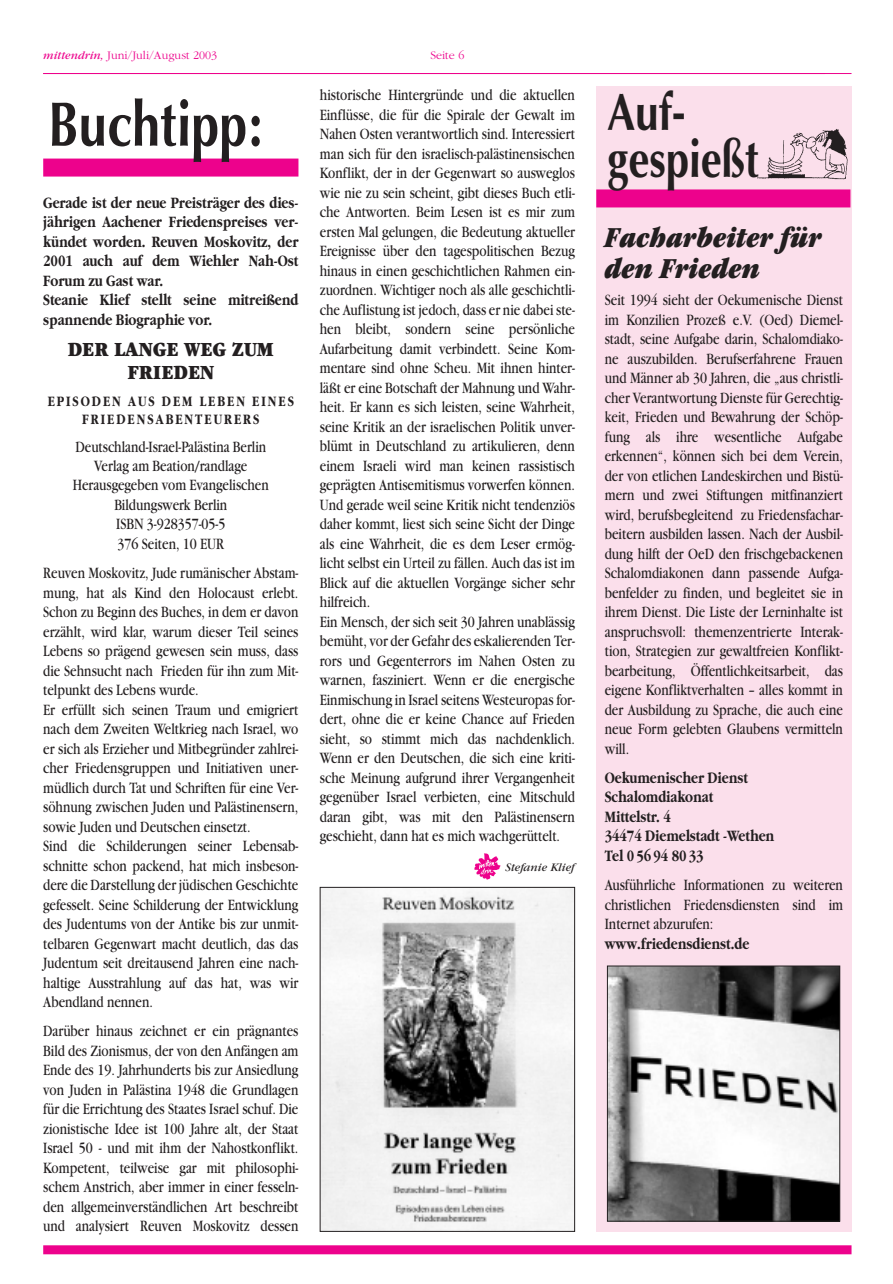
<style>
.page{position:relative;width:893px;height:1284px;background:#fff}
.page>*{position:absolute;margin:0;border:0;box-sizing:border-box;transform-origin:0 0}
.t1{font:700 63px "Optima";color:#231f20;scale:.8 1}
.t2{font:700 52.5px/46.5px "Optima";color:#231f20;scale:.8 1}
.t3{font:italic ultra-condensed 30px/31.5px "Garamond";color:#231f20}
.t4{font:900 21px/22.5px "Garamond";color:#231f20;text-align:center;scale:.85 1}
.t5{font:16.5px/19.5px "Garamond";color:#231f20;text-align:justify;scale:.8 1}
.t6{font:700 16.5px/19.5px "Garamond";color:#231f20;scale:.8 1}
.t7{font:700 15px/18px "Garamond";letter-spacing:.17em;color:#231f20;text-align:center;scale:.8 1}
.t8{font:300 12px "Garamond";color:#ed028c}
.t9{font:italic 12px "Garamond";color:#231f20}
.s1{font-weight:400;font-style:italic}
</style>
<div class="page">
<div style="left:596px;top:86px;width:255px;height:1146px;background:#fbdfeb"></div>
<hr style="left:43px;top:73px;width:808px;height:1px;background:#ed028c">
<div style="left:43px;top:1245px;width:808px;height:9px;background:#ed028c"></div>
<div style="left:43px;top:159px;width:255px;height:18px;background:#ed028c"></div>
<img style="left:322px;top:889px;width:251px;height:341px">
<div style="left:320px;top:887px;width:255px;height:345px;border:1px solid #231f20"></div>
<svg style="left:474px;top:853px;width:27px;height:27px"></svg>
<div style="left:596px;top:189px;width:254px;height:18px;background:#ed028c"></div>
<img style="left:757px;top:127px;width:95px;height:58px">
<img style="left:609px;top:968px;width:229px;height:252px">
<div style="left:607px;top:966px;width:233px;height:256px;border:1px solid #231f20"></div>
<p class="t8" style="left:43px;top:50px;width:175px"><span class="s1">mittendrin,</span> Juni/Juli/August 2003</p>
<p class="t8" style="left:430px;top:50px;width:35px">Seite 6</p>
<p class="t5" style="left:320px;top:87px;width:320px;text-align:left">historische Hintergründe und die aktuellen Einflüsse, die für die Spirale der Gewalt im Nahen Osten verantwortlich sind. Interessiert man sich für den israelisch-palästinensischen Konflikt, der in der Gegenwart so ausweglos wie nie zu sein scheint, gibt dieses Buch etli&shy;che Antworten. Beim Lesen ist es mir zum ersten Mal gelungen, die Bedeutung aktueller Ereignisse über den tagespolitischen Bezug hinaus in einen geschichtlichen Rahmen ein&shy;zuordnen. Wichtiger noch als alle geschichtli&shy;che Auflistung ist jedoch, dass er nie dabei ste&shy;hen bleibt, sondern seine persönliche Aufarbeitung damit verbindett. Seine Kom&shy;mentare sind ohne Scheu. Mit ihnen hinter&shy;läßt er eine Botschaft der Mahnung und Wahr&shy;heit. Er kann es sich leisten, seine Wahrheit, seine Kritik an der israelischen Politik unver&shy;blümt in Deutschland zu artikulieren, denn einem Israeli wird man keinen rassistisch geprägten Antisemitismus vorwerfen können.<br>Und gerade weil seine Kritik nicht tendenziös daher kommt, liest sich seine Sicht der Dinge als eine Wahrheit, die es dem Leser ermög&shy;licht selbst ein Urteil zu fällen. Auch das ist im Blick auf die aktuellen Vorgänge sicher sehr hilfreich.<br>Ein Mensch, der sich seit 30 Jahren unablässig bemüht, vor der Gefahr des eskalierenden Ter&shy;rors und Gegenterrors im Nahen Osten zu warnen, fasziniert. Wenn er die energische Einmischung in Israel seitens Westeuropas for&shy;dert, ohne die er keine Chance auf Frieden sieht, so stimmt mich das nachdenklich.<br>Wenn er den Deutschen, die sich eine kriti&shy;sche Meinung aufgrund ihrer Vergangenheit gegenüber Israel verbieten, eine Mitschuld daran gibt, was mit den Palästinensern geschieht, dann hat es mich wachgerüttelt.</p>
<p class="t9" style="left:505px;top:863px;width:71px">Stefanie Klief</p>
<h1 class="t1" style="left:48px;top:98px;width:268px">Buchtipp:</h1>
<h2 class="t2" style="left:607px;top:94px;width:191px">Auf&shy;gespießt</h2>
<h3 class="t3" style="left:604px;top:224px;width:219px">Facharbeiter für den Frieden</h3>
<p class="t5" style="left:604px;top:292px;width:299px">Seit 1994 sieht der Oekumenische Dienst im Konzilien Prozeß e.V. (Oed) Diemel&shy;stadt, seine Aufgabe darin, Schalomdiako&shy;ne auszubilden. Berufserfahrene Frauen und Männer ab 30 Jahren, die „aus christli&shy;cher Verantwortung Dienste für Gerechtig&shy;keit, Frieden und Bewahrung der Schöp&shy;fung als ihre wesentliche Aufgabe erkennen“, können sich bei dem Verein, der von etlichen Landeskirchen und Bistü&shy;mern und zwei Stiftungen mitfinanziert wird, berufsbegleitend zu Friedensfachar&shy;beitern ausbilden lassen. Nach der Ausbil&shy;dung hilft der OeD den frischgebackenen Schalomdiakonen dann passende Aufga&shy;benfelder zu finden, und begleitet sie in ihrem Dienst. Die Liste der Lerninhalte ist anspruchsvoll: themenzentrierte Interak&shy;tion, Strategien zur gewaltfreien Konflikt&shy;bearbeitung, Öffentlichkeitsarbeit, das eigene Konfliktverhalten – alles kommt in der Ausbildung zu Sprache, die auch eine neue Form gelebten Glaubens vermitteln will.</p>
<p class="t6" style="left:604px;top:769px;width:213px">Oekumenischer Dienst<br>Schalomdiakonat<br>Mittelstr. 4<br>34474 Diemelstadt -Wethen<br>Tel 0 56 94 80 33</p>
<p class="t5" style="left:604px;top:877px;width:299px">Ausführliche Informationen zu weiteren christlichen Friedensdiensten sind im Internet abzurufen:</p>
<p class="t6" style="left:604px;top:935px;width:182px">www.friedensdienst.de</p>
<p class="t6" style="left:43px;top:194px;width:320px">Gerade ist der neue Preisträger des dies&shy;jährigen Aachener Friedenspreises ver&shy;kündet worden. Reuven Moskovitz, der 2001 auch auf dem Wiehler Nah-Ost Forum zu Gast war.<br>Steanie Klief stellt seine mitreißend spannende Biographie vor.</p>
<p class="t4" style="left:68px;top:340px;width:244px">DER LANGE WEG ZUM<br>FRIEDEN</p>
<p class="t7" style="left:48px;top:393px;width:309px">EPISODEN AUS DEM LEBEN EINES<br>FRIEDENSABENTEURERS</p>
<p class="t5" style="left:73px;top:438px;width:246px;text-align:center">Deutschland-Israel-Palästina Berlin<br>Verlag am Beation/randlage<br>Herausgegeben vom Evangelischen<br>Bildungswerk Berlin<br>ISBN 3-928357-05-5<br>376 Seiten, 10 EUR</p>
<p class="t5" style="left:43px;top:565px;width:320px;text-align:left">Reuven Moskovitz, Jude rumänischer Abstam&shy;mung, hat als Kind den Holocaust erlebt.<br>Schon zu Beginn des Buches, in dem er davon erzählt, wird klar, warum dieser Teil seines Lebens so prägend gewesen sein muss, dass die Sehnsucht nach Frieden für ihn zum Mit&shy;telpunkt des Lebens wurde.<br>Er erfüllt sich seinen Traum und emigriert nach dem Zweiten Weltkrieg nach Israel, wo er sich als Erzieher und Mitbegründer zahlrei&shy;cher Friedensgruppen und Initiativen uner&shy;müdlich durch Tat und Schriften für eine Ver&shy;söhnung zwischen Juden und Palästinensern, sowie Juden und Deutschen einsetzt.<br>Sind die Schilderungen seiner Lebensab&shy;schnitte schon packend, hat mich insbeson&shy;dere die Darstellung der jüdischen Geschichte gefesselt. Seine Schilderung der Entwicklung des Judentums von der Antike bis zur unmit&shy;telbaren Gegenwart macht deutlich, das das Judentum seit dreitausend Jahren eine nach&shy;haltige Ausstrahlung auf das hat, was wir Abendland nennen.</p>
<p class="t5" style="left:43px;top:1023px;width:320px">Darüber hinaus zeichnet er ein prägnantes Bild des Zionismus, der von den Anfängen am Ende des 19. Jahrhunderts bis zur Ansiedlung von Juden in Palästina 1948 die Grundlagen für die Errichtung des Staates Israel schuf. Die zionistische Idee ist 100 Jahre alt, der Staat Israel 50 - und mit ihm der Nahostkonflikt.<br>Kompetent, teilweise gar mit philosophi&shy;schem Anstrich, aber immer in einer fesseln&shy;den allgemeinverständlichen Art beschreibt und analysiert Reuven Moskovitz dessen</p>
</div>
